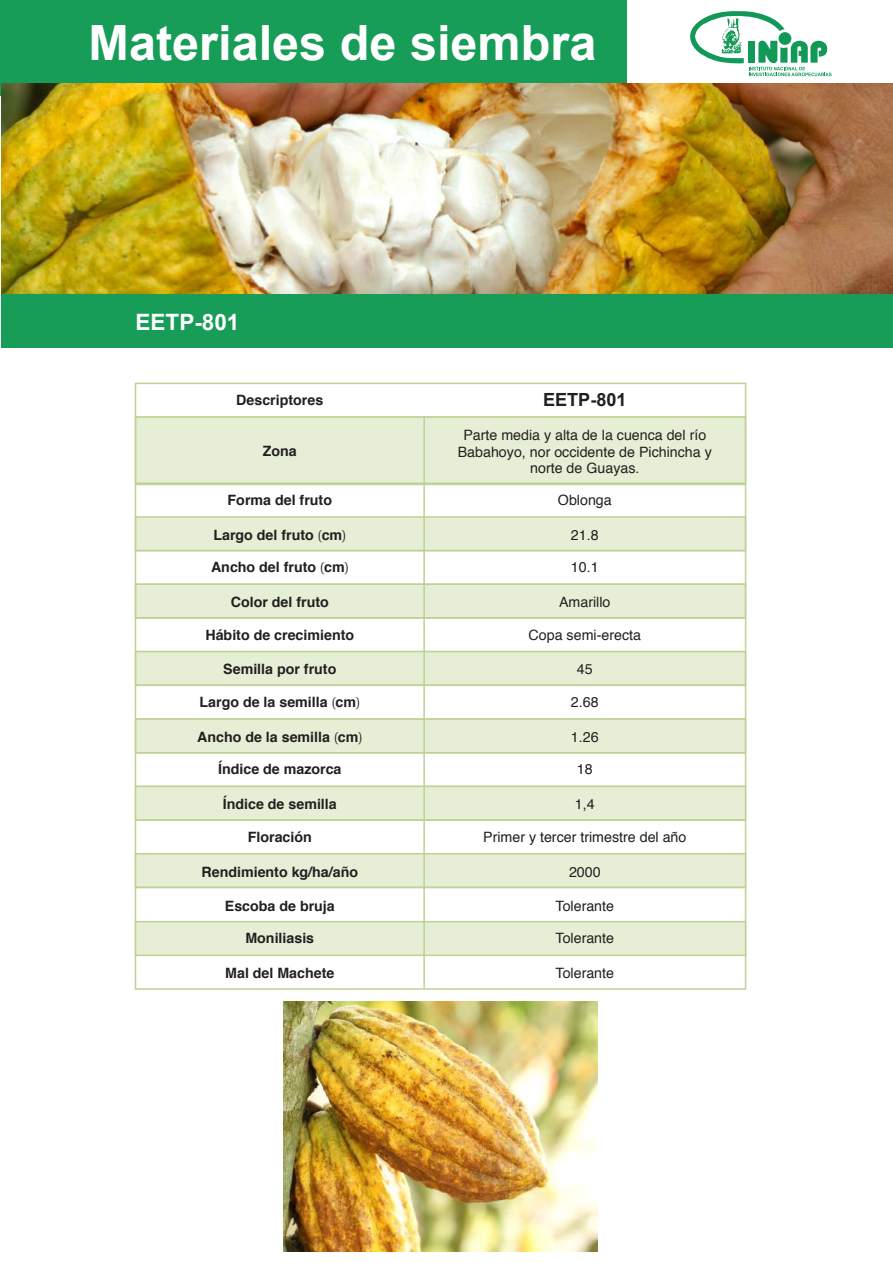
<style>
.page{position:relative;width:893px;height:1263px;background:#fff}
.page>*{position:absolute;margin:0;border:0;box-sizing:border-box;transform-origin:0 0}
.t1{font:700 48.6px "Arial";color:#fff}
.t2{font:700 22.5px "Arial";color:#fff}
.t3{font:700 18.15px "Arial";color:#231f20}
.t4{font:700 14.25px "Helvetica";color:#231f20}
.t5{font:14.25px/16.8px "Helvetica";color:#231f20;text-align:center}
.s1{font-family:"Harrington";font-weight:400}
</style>
<div class="page">
<div style="left:1px;top:0;width:626px;height:96px;background:#179d57"></div>
<svg style="left:690px;top:11px;width:141px;height:65px"></svg>
<img style="left:2px;top:83px;width:891px;height:211px">
<div style="left:2px;top:294px;width:891px;height:54px;background:#179d57"></div>
<div style="left:135px;top:416px;width:611px;height:68px;background:#e6efd6;border:2px solid #bfd294"></div>
<hr style="left:135px;top:484px;width:610px;height:1px;background:#bed295">
<div style="left:135px;top:516px;width:611px;height:35px;background:#e6efd6;border:2px solid #bfd294"></div>
<hr style="left:135px;top:550px;width:610px;height:1px;background:#bed295">
<div style="left:135px;top:583px;width:611px;height:36px;background:#e6efd6;border:2px solid #bfd294"></div>
<hr style="left:135px;top:617px;width:610px;height:2px;background:#bed295">
<div style="left:135px;top:651px;width:611px;height:35px;background:#e6efd6;border:2px solid #bfd294"></div>
<hr style="left:135px;top:684px;width:610px;height:2px;background:#bed295">
<div style="left:135px;top:718px;width:611px;height:35px;background:#e6efd6;border:2px solid #bfd294"></div>
<hr style="left:135px;top:752px;width:610px;height:1px;background:#bed295">
<div style="left:135px;top:786px;width:611px;height:35px;background:#e6efd6;border:2px solid #bfd294"></div>
<hr style="left:135px;top:819px;width:610px;height:2px;background:#bed295">
<div style="left:135px;top:853px;width:611px;height:35px;background:#e6efd6;border:2px solid #bfd294"></div>
<div style="left:135px;top:921px;width:611px;height:35px;background:#e6efd6;border:2px solid #bfd294"></div>
<hr style="left:135px;top:887px;width:610px;height:1px;background:#bed295">
<hr style="left:423px;top:416px;width:2px;height:572px;background:#bed295">
<img style="left:283px;top:1002px;width:314px;height:249px">
<h1 class="t1" style="left:89px;top:10px;width:509px">Materiales de siembra</h1>
<h2 class="t2" style="left:135px;top:307px;width:105px">EETP-801</h2>
<p class="t4" style="left:236px;top:388px;width:89px">Descriptores</p>
<p class="t3" style="left:543px;top:388px;width:85px">EETP-801</p>
<p class="t4" style="left:263px;top:439px;width:36px">Zona</p>
<p class="t4" style="left:228px;top:488px;width:106px">Forma del fruto</p>
<p class="t4" style="left:213px;top:523px;width:134px">Largo del fruto <span class="s1">(</span>cm<span class="s1">)</span></p>
<p class="t4" style="left:211px;top:555px;width:139px">Ancho del fruto <span class="s1">(</span>cm<span class="s1">)</span></p>
<p class="t4" style="left:231px;top:590px;width:100px">Color del fruto</p>
<p class="t4" style="left:205px;top:623px;width:150px">Hábito de crecimiento</p>
<p class="t4" style="left:223px;top:658px;width:115px">Semilla por fruto</p>
<p class="t4" style="left:200px;top:690px;width:162px">Largo de la semilla <span class="s1">(</span>cm<span class="s1">)</span></p>
<p class="t4" style="left:197px;top:725px;width:167px">Ancho de la semilla <span class="s1">(</span>cm<span class="s1">)</span></p>
<p class="t5" style="left:458px;top:427px;width:256px">Parte media y alta de la cuenca del río<br>Babahoyo, nor occidente de Pichincha y norte de Guayas.</p>
<p class="t5" style="left:558px;top:492px;width:55px">Oblonga</p>
<p class="t5" style="left:571px;top:527px;width:29px">21.8</p>
<p class="t5" style="left:571px;top:559px;width:29px">10.1</p>
<p class="t5" style="left:559px;top:594px;width:53px">Amarillo</p>
<p class="t5" style="left:529px;top:627px;width:114px">Copa semi-erecta</p>
<p class="t5" style="left:577px;top:661px;width:17px">45</p>
<p class="t5" style="left:571px;top:694px;width:29px">2.68</p>
<p class="t5" style="left:571px;top:729px;width:29px">1.26</p>
<p class="t4" style="left:218px;top:758px;width:125px">Índice de mazorca</p>
<p class="t4" style="left:223px;top:793px;width:115px">Índice de semilla</p>
<p class="t4" style="left:248px;top:826px;width:66px">Floración</p>
<p class="t4" style="left:202px;top:860px;width:158px">Rendimiento kg/ha/año</p>
<p class="t4" style="left:225px;top:894px;width:111px">Escoba de bruja</p>
<p class="t4" style="left:245px;top:927px;width:70px">Moniliasis</p>
<p class="t4" style="left:225px;top:961px;width:111px">Mal del Machete</p>
<p class="t5" style="left:577px;top:761px;width:17px">18</p>
<p class="t5" style="left:575px;top:796px;width:21px">1,4</p>
<p class="t5" style="left:483px;top:829px;width:205px">Primer y tercer trimestre del año</p>
<p class="t5" style="left:569px;top:864px;width:33px">2000</p>
<p class="t5" style="left:556px;top:898px;width:60px">Tolerante</p>
<p class="t5" style="left:556px;top:930px;width:60px">Tolerante</p>
<p class="t5" style="left:556px;top:965px;width:60px">Tolerante</p>
</div>
